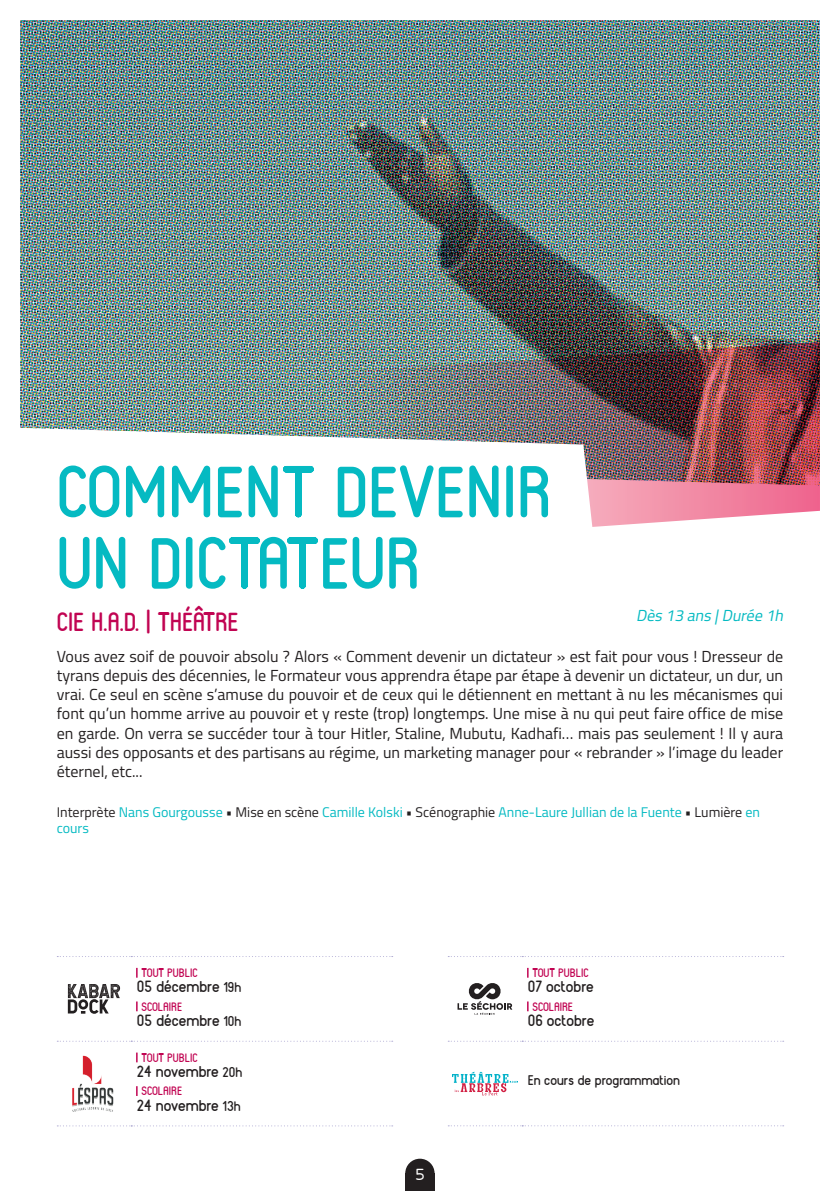
<style>
.page{position:relative;width:840px;height:1191px;background:#fff}
.page>*{position:absolute;margin:0;border:0;box-sizing:border-box;transform-origin:0 0}
.t1{font:700 72px/71.4px "Reef";color:#05bac2}
.t2{font:700 26px "Reef";color:#c10452}
.t3{font:16px/19.2px "Titillium";color:#231f20;text-align:justify}
.t4{font:700 16px "Reef";color:#231f20}
.t5{font:italic 16px "Titillium";color:#05bac2}
.t6{font:700 16px "Plum";color:#fff}
.t7{font:14px/16.8px "Titillium";color:#05bac2}
.t8{font:700 14px "Reef";color:#231f20}
.t9{font:700 12px "Reef";color:#c10452}
.s1{color:#231f20}
.s2{font-size:14px}
</style>
<div class="page">
<img style="left:20px;top:20px;width:800px;height:1171px">
<div style="left:405px;top:1158px;width:29px;height:30px;background:#231f20;border-radius:50%"></div>
<div style="left:405px;top:1173px;width:29px;height:18px;background:#231f20"></div>
<h1 class="t1" style="left:57px;top:456px;width:495px">COMMENT DEVENIR<br>UN DICTATEUR</h1>
<h2 class="t2" style="left:57px;top:605px;width:183px">CIE H.A.D. | THÉÂTRE</h2>
<p class="t3" style="left:57px;top:646px;width:727px">Vous avez soif de pouvoir absolu ? Alors « Comment devenir un dictateur » est fait pour vous ! Dresseur de tyrans depuis des décennies, le Formateur vous apprendra étape par étape à devenir un dictateur, un dur, un vrai. Ce seul en scène s’amuse du pouvoir et de ceux qui le détiennent en mettant à nu les mécanismes qui font qu’un homme arrive au pouvoir et y reste (trop) longtemps. Une mise à nu qui peut faire office de mise en garde. On verra se succéder tour à tour Hitler, Staline, Mubutu, Kadhafi… mais pas seulement ! Il y aura aussi des opposants et des partisans au régime, un marketing manager pour « rebrander » l’image du leader éternel, etc...</p>
<p class="t7" style="left:57px;top:802px;width:704px"><span class="s1">Interprète</span> Nans Gourgousse <span class="s1">• Mise en scène</span> Camille Kolski <span class="s1">• Scénographie</span> Anne-Laure Jullian de la Fuente <span class="s1">• Lumière</span> en cours</p>
<p class="t5" style="left:635px;top:603px;width:152px">Dès 13 ans |Durée 1h</p>
<p class="t9" style="left:141px;top:965px;width:58px">TOUT PUBLIC</p>
<p class="t4" style="left:137px;top:976px;width:106px">05 décembre <span class="s2">19h</span></p>
<p class="t9" style="left:141px;top:998px;width:42px">SCOLAIRE</p>
<p class="t4" style="left:137px;top:1010px;width:106px">05 décembre <span class="s2">10h</span></p>
<p class="t9" style="left:141px;top:1049px;width:58px">TOUT PUBLIC</p>
<p class="t4" style="left:137px;top:1061px;width:107px">24 novembre <span class="s2">20h</span></p>
<p class="t9" style="left:141px;top:1083px;width:42px">SCOLAIRE</p>
<p class="t4" style="left:137px;top:1094px;width:105px">24 novembre <span class="s2">13h</span></p>
<p class="t6" style="left:415px;top:1166px;width:11px">5</p>
<p class="t9" style="left:532px;top:965px;width:58px">TOUT PUBLIC</p>
<p class="t4" style="left:527px;top:976px;width:67px">07 octobre</p>
<p class="t9" style="left:532px;top:998px;width:42px">SCOLAIRE</p>
<p class="t4" style="left:527px;top:1010px;width:68px">06 octobre</p>
<p class="t8" style="left:527px;top:1071px;width:154px">En cours de programmation</p>
</div>
